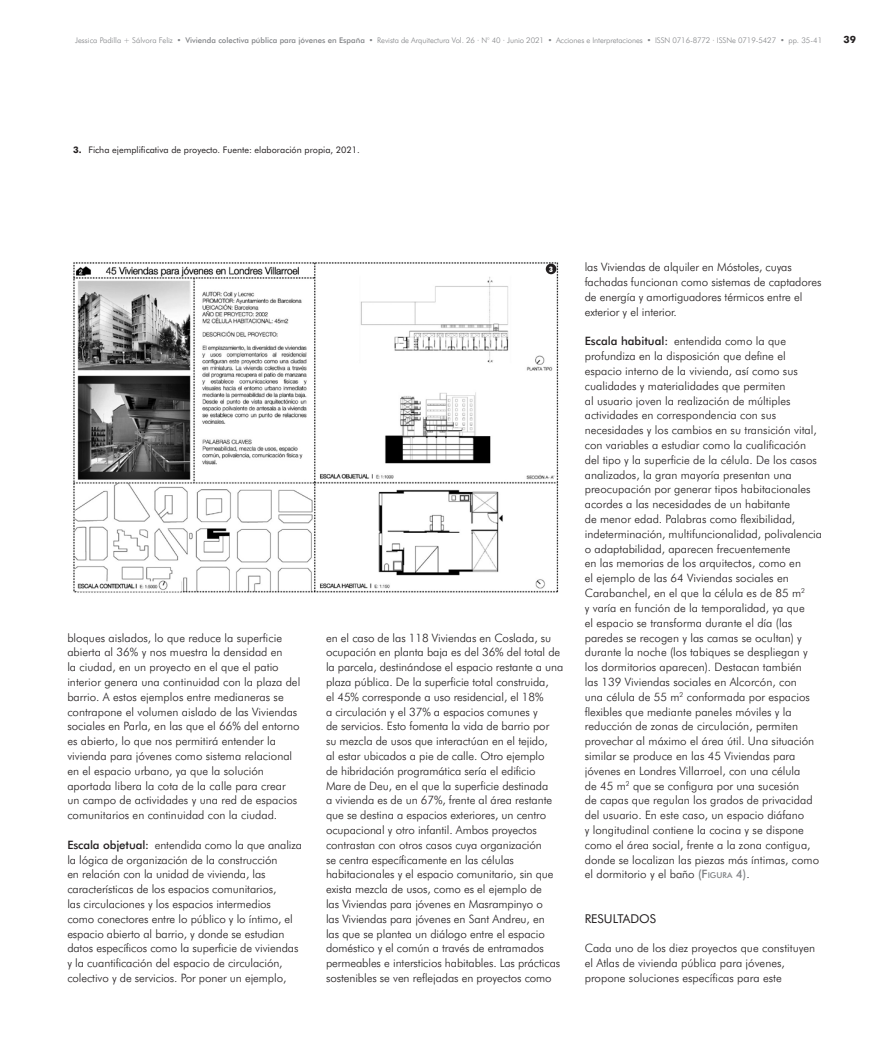
<style>
.page{position:relative;width:886px;height:1046px;background:#fff}
.page>*{position:absolute;margin:0;border:0;box-sizing:border-box;transform-origin:0 0}
.t1{font:12.25px "Futura BT";color:#231f20}
.t2{font:300 11.5px/14.8px "Futura BT";color:#231f20}
.t3{font:700 10px "Futura BT";color:#231f20}
.t4{font:9px "Futura BT";color:#231f20}
.t5{font:300 7.75px "Futura BT";letter-spacing:-.01em;color:#808285}
.t6{font:900 condensed 7.5px "Futura BT";color:#fff}
.s1{font-weight:500}
.s2{font-weight:700}
.s3{font-weight:500;color:#808285}
.s4{font-weight:500;font-size:8.12px;color:#808285}
</style>
<div class="page">
<img style="left:73px;top:262px;width:486px;height:331px">
<div style="left:546px;top:263px;width:10px;height:11px;background:#231f20;border-radius:50%"></div>
<p class="t5" style="left:75px;top:36px;width:748px">Jessica Padilla + Sálvora Feliz • <span class="s1">Vivienda colectiva pública para jóvenes en España</span> • Revista de Arquitectura Vol. 26 · N° 40 · Junio 2021 • Acciones e Interpretaciones • ISSN 0716-8772 · ISSNe 0719-5427 • pp. 35-41</p>
<p class="t3" style="left:843px;top:34px;width:14px">39</p>
<p class="t4" style="left:73px;top:144px;width:288px"><span class="s2">3.</span> Ficha ejemplificativa de proyecto. Fuente: elaboración propia, 2021.</p>
<p class="t2" style="left:67px;top:630px;width:235px">bloques aislados, lo que reduce la superficie abierta al 36% y nos muestra la densidad en<br>la ciudad, en un proyecto en el que el patio interior genera una continuidad con la plaza del barrio. A estos ejemplos entre medianeras se contrapone el volumen aislado de las Viviendas sociales en Parla, en las que el 66% del entorno es abierto, lo que nos permitirá entender la vivienda para jóvenes como sistema relacional en el espacio urbano, ya que la solución aportada libera la cota de la calle para crear un campo de actividades y una red de espacios comunitarios en continuidad con la ciudad.</p>
<p class="t2" style="left:67px;top:837px;width:236px"><span class="s1">Escala objetual:</span> entendida como la que analiza la lógica de organización de la construcción<br>en relación con la unidad de vivienda, las características de los espacios comunitarios,<br>las circulaciones y los espacios intermedios<br>como conectores entre lo público y lo íntimo, el espacio abierto al barrio, y donde se estudian datos específicos como la superficie de viviendas y la cuantificación del espacio de circulación, colectivo y de servicios. Por poner un ejemplo,</p>
<p class="t6" style="left:549px;top:265px;width:5px">3</p>
<p class="t2" style="left:326px;top:630px;width:239px">en el caso de las 118 Viviendas en Coslada, su ocupación en planta baja es del 36% del total de la parcela, destinándose el espacio restante a una plaza pública. De la superficie total construida,<br>el 45% corresponde a uso residencial, el 18%<br>a circulación y el 37% a espacios comunes y<br>de servicios. Esto fomenta la vida de barrio por<br>su mezcla de usos que interactúan en el tejido,<br>al estar ubicados a pie de calle. Otro ejemplo<br>de hibridación programática sería el edificio<br>Mare de Deu, en el que la superficie destinada<br>a vivienda es de un 67%, frente al área restante que se destina a espacios exteriores, un centro ocupacional y otro infantil. Ambos proyectos contrastan con otros casos cuya organización<br>se centra específicamente en las células habitacionales y el espacio comunitario, sin que exista mezcla de usos, como es el ejemplo de<br>las Viviendas para jóvenes en Masrampinyo o<br>las Viviendas para jóvenes en Sant Andreu, en<br>las que se plantea un diálogo entre el espacio doméstico y el común a través de entramados permeables e intersticios habitables. Las prácticas sostenibles se ven reflejadas en proyectos como</p>
<p class="t2" style="left:585px;top:260px;width:238px">las Viviendas de alquiler en Móstoles, cuyas fachadas funcionan como sistemas de captadores de energía y amortiguadores térmicos entre el exterior y el interior.</p>
<p class="t2" style="left:585px;top:334px;width:239px"><span class="s1">Escala habitual:</span> entendida como la que profundiza en la disposición que define el espacio interno de la vivienda, así como sus cualidades y materialidades que permiten<br>al usuario joven la realización de múltiples actividades en correspondencia con sus necesidades y los cambios en su transición vital, con variables a estudiar como la cualificación del tipo y la superficie de la célula. De los casos analizados, la gran mayoría presentan una preocupación por generar tipos habitacionales acordes a las necesidades de un habitante<br>de menor edad. Palabras como flexibilidad, indeterminación, multifuncionalidad, polivalencia o adaptabilidad, aparecen frecuentemente<br>en las memorias de los arquitectos, como en<br>el ejemplo de las 64 Viviendas sociales en Carabanchel, en el que la célula es de 85 m<sup>2<br></sup>y varía en función de la temporalidad, ya que<br>el espacio se transforma durante el día (las paredes se recogen y las camas se ocultan) y durante la noche (los tabiques se despliegan y los dormitorios aparecen). Destacan también<br>las 139 Viviendas sociales en Alcorcón, con<br>una célula de 55 m<sup>2</sup> conformada por espacios flexibles que mediante paneles móviles y la reducción de zonas de circulación, permiten provechar al máximo el área útil. Una situación similar se produce en las 45 Viviendas para jóvenes en Londres Villarroel, con una célula<br>de 45 m<sup>2</sup> que se configura por una sucesión<br>de capas que regulan los grados de privacidad del usuario. En este caso, un espacio diáfano<br>y longitudinal contiene la cocina y se dispone como el área social, frente a la zona contigua, donde se localizan las piezas más íntimas, como el dormitorio y el baño <span class="s3">(F</span><span class="s4">IGURA</span> <span class="s3">4)</span>.</p>
<p class="t1" style="left:585px;top:910px;width:73px">RESULTADOS</p>
<p class="t2" style="left:585px;top:940px;width:232px">Cada uno de los diez proyectos que constituyen el Atlas de vivienda pública para jóvenes, propone soluciones específicas para este</p>
</div>
